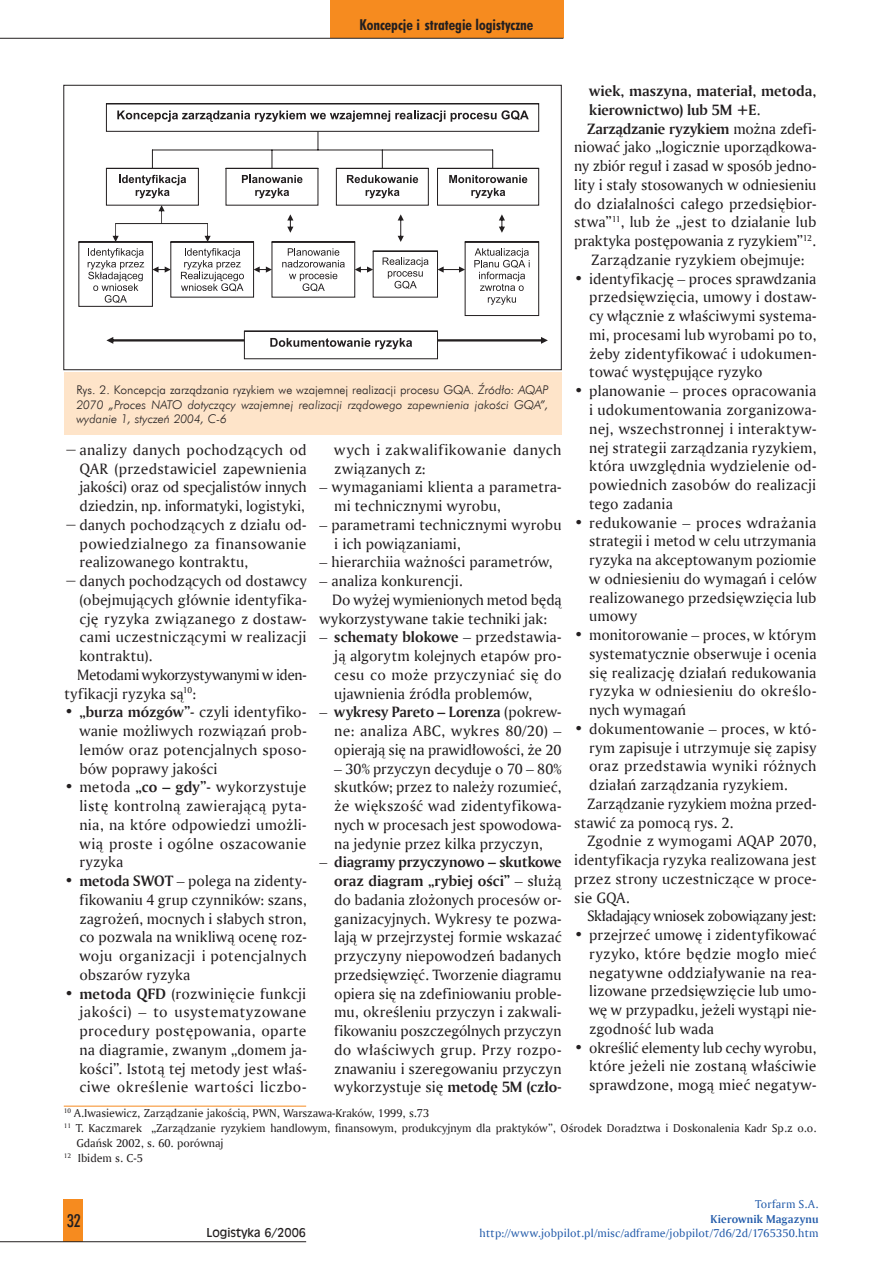
<style>
.page{position:relative;width:893px;height:1263px;background:#fff}
.page>*{position:absolute;margin:0;border:0;box-sizing:border-box;transform-origin:0 0}
.t1{font:18px "Futura Md Cn EU";color:#231f20}
.t2{font:15.75px/18.8px "Amerigo EU";letter-spacing:.01em;color:#231f20;text-align:justify}
.t3{font:15.75px/18.8px "Amerigo EU";letter-spacing:.03em;color:#231f20}
.t4{font:15.75px "Amerigo EU";letter-spacing:-.01em;color:#231f20}
.t5{font:700 15.75px "Amerigo EU";letter-spacing:-.005em;color:#231f20}
.t6{font:15.75px "Amerigo EU";letter-spacing:-.03em;color:#231f20}
.t7{font:15.75px "Amerigo EU";letter-spacing:-.025em;color:#231f20}
.t8{font:15px "Futura Bd Cn EU";color:#231f20}
.t9{font:12px "Amerigo EU";color:#231f20}
.t10{font:italic 12px/14.4px "Futura Lt EU";color:#231f20;text-align:justify}
.t11{font:12px "Amerigo EU";letter-spacing:.01em;color:#255dab}
.t12{font:700 12px "Amerigo EU";letter-spacing:.01em;color:#255dab}
.t13{font:12px "Incised 901 EU";color:#231f20}
.s1{font-style:normal}
.s2{font-weight:700}
.s3{font-weight:400}
</style>
<div class="page">
<div style="left:330px;top:0;width:233px;height:38px;background:#f68b1f"></div>
<hr style="left:0;top:38px;width:563px;height:1px;background:#231f20">
<div style="left:64px;top:1199px;width:19px;height:43px;background:#f68b1f"></div>
<hr style="left:0;top:1241px;width:306px;height:1px;background:#231f20">
<hr style="left:64px;top:1106px;width:242px;height:1px;background:#f68b1f">
<svg style="left:106px;top:330px;width:442px;height:29px"></svg>
<svg style="left:78px;top:103px;width:461px;height:213px"></svg>
<div style="left:64px;top:85px;width:497px;height:285px;border:1px solid #231f20"></div>
<div style="left:64px;top:373px;width:497px;height:62px;background:#fee4c9"></div>
<p class="t8" style="left:360px;top:15px;width:175px">Koncepcje i strategie logistyczne</p>
<p class="t10" style="left:77px;top:383px;width:473px"><span class="s1">Rys. 2. Koncepcja zarządzania ryzykiem we wzajemnej realizacji procesu GQA.</span> Źródło: AQAP 2070 „Proces NATO dotyczący wzajemnej realizacji rządowego zapewnienia jakości GQA”, wydanie 1, styczeń 2004, C-6</p>
<p class="t2" style="left:65px;top:440px;width:244px">− analizy danych pochodzących od</p>
<p class="t2" style="left:79px;top:459px;width:229px">QAR (przedstawiciel zapewnienia</p>
<p class="t4" style="left:79px;top:478px;width:229px">jakości) oraz od specjalistów innych</p>
<p class="t2" style="left:79px;top:496px;width:227px">dziedzin, np. informatyki, logistyki,</p>
<p class="t2" style="left:65px;top:515px;width:244px">− danych pochodzących z działu od-</p>
<p class="t3" style="left:79px;top:534px;width:229px">powiedzialnego za finansowanie</p>
<p class="t2" style="left:79px;top:552px;width:170px">realizowanego kontraktu,</p>
<p class="t2" style="left:65px;top:571px;width:244px">− danych pochodzących od dostawcy</p>
<p class="t2" style="left:79px;top:590px;width:229px">(obejmujących głównie identyfika-</p>
<p class="t3" style="left:79px;top:609px;width:229px">cję ryzyka związanego z dostaw-</p>
<p class="t2" style="left:79px;top:627px;width:229px">cami uczestniczącymi w realizacji</p>
<p class="t2" style="left:79px;top:646px;width:74px">kontraktu).</p>
<p class="t7" style="left:77px;top:665px;width:231px">Metodami wykorzystywanymi w iden-</p>
<p class="t2" style="left:65px;top:684px;width:133px">tyfikacji ryzyka są<sup>10</sup>:</p>
<p class="t2" style="left:79px;top:702px;width:229px;text-indent:-15px">• <span class="s2">„burza mózgów”</span>- czyli identyfiko&shy;wanie możliwych rozwiązań prob&shy;lemów oraz potencjalnych sposo&shy;bów poprawy jakości</p>
<p class="t2" style="left:79px;top:777px;width:229px;text-indent:-15px">• metoda <span class="s2">„co – gdy”</span>- wykorzystuje listę kontrolną zawierającą pyta&shy;nia, na które odpowiedzi umożli&shy;wią proste i ogólne oszacowanie ryzyka</p>
<p class="t2" style="left:79px;top:871px;width:229px;text-indent:-15px">• <span class="s2">metoda SWOT</span> – polega na zidenty&shy;fikowaniu 4 grup czynników: szans, zagrożeń, mocnych i słabych stron, co pozwala na wnikliwą ocenę roz&shy;woju organizacji i potencjalnych obszarów ryzyka</p>
<p class="t2" style="left:79px;top:984px;width:229px;text-indent:-15px">• <span class="s2">metoda QFD</span> (rozwinięcie funkcji jakości) – to usystematyzowane procedury postępowania, oparte na diagramie, zwanym „domem ja&shy;kości”. Istotą tej metody jest właś&shy;ciwe określenie wartości liczbo-</p>
<p class="t3" style="left:334px;top:440px;width:229px">wych i zakwalifikowanie danych związanych z:</p>
<p class="t2" style="left:334px;top:477px;width:229px;text-indent:-15px">– wymaganiami klienta a parametra&shy;mi technicznymi wyrobu,</p>
<p class="t2" style="left:334px;top:515px;width:229px;text-indent:-15px">– parametrami technicznymi wyrobu i ich powiązaniami,</p>
<p class="t2" style="left:319px;top:552px;width:234px">– hierarchiia ważności parametrów,</p>
<p class="t2" style="left:319px;top:571px;width:145px">– analiza konkurencji.</p>
<p class="t4" style="left:332px;top:590px;width:231px">Do wyżej wymienionych metod będą</p>
<p class="t2" style="left:319px;top:609px;width:229px">wykorzystywane takie techniki jak:</p>
<p class="t2" style="left:334px;top:627px;width:229px;text-indent:-15px">– <span class="s2">schematy blokowe</span> – przedstawia&shy;ją algorytm kolejnych etapów pro&shy;cesu co może przyczyniać się do ujawnienia źródła problemów,</p>
<p class="t2" style="left:334px;top:702px;width:229px;text-indent:-15px">– <span class="s2">wykresy Pareto – Lorenza</span> (pokrew&shy;ne: analiza ABC, wykres 80/20) – opierają się na prawidłowości, że 20</p>
<p class="t2" style="left:334px;top:759px;width:229px">– 30% przyczyn decyduje o 70 – 80% skutków; przez to należy rozumieć, że większość wad zidentyfikowa&shy;nych w procesach jest spowodowa&shy;na jedynie przez kilka przyczyn,</p>
<p class="t2" style="left:334px;top:852px;width:229px;text-indent:-15px">– <span class="s2">diagramy przyczynowo – skutkowe oraz diagram „rybiej ości”</span> – służą do badania złożonych procesów or&shy;ganizacyjnych. Wykresy te pozwa&shy;lają w przejrzystej formie wskazać przyczyny niepowodzeń badanych przedsięwzięć. Tworzenie diagramu opiera się na zdefiniowaniu proble&shy;mu, określeniu przyczyn i zakwali&shy;fikowaniu poszczególnych przyczyn do właściwych grup. Przy rozpo&shy;znawaniu i szeregowaniu przyczyn wykorzystuje się <span class="s2">metodę 5M (czło-</span></p>
<p class="t5" style="left:589px;top:81px;width:229px">wiek, maszyna, materiał, metoda,</p>
<p class="t5" style="left:589px;top:100px;width:173px">kierownictwo) lub 5M +E<span class="s3">.</span></p>
<p class="t5" style="left:587px;top:119px;width:231px">Zarządzanie ryzykiem <span class="s3">można zdefi-</span></p>
<p class="t2" style="left:574px;top:138px;width:244px">niować jako „logicznie uporządkowa-</p>
<p class="t4" style="left:574px;top:156px;width:244px">ny zbiór reguł i zasad w sposób jedno-</p>
<p class="t2" style="left:574px;top:175px;width:244px">lity i stały stosowanych w odniesieniu</p>
<p class="t2" style="left:574px;top:194px;width:244px">do działalności całego przedsiębior-</p>
<p class="t2" style="left:574px;top:213px;width:244px">stwa”<sup>11</sup>, lub że „jest to działanie lub</p>
<p class="t2" style="left:574px;top:231px;width:243px">praktyka postępowania z ryzykiem”<sup>12</sup>.</p>
<p class="t2" style="left:591px;top:250px;width:215px">Zarządzanie ryzykiem obejmuje:</p>
<p class="t2" style="left:589px;top:269px;width:229px;text-indent:-15px">• identyfikację – proces sprawdzania przedsięwzięcia, umowy i dostaw&shy;cy włącznie z właściwymi systema&shy;mi, procesami lub wyrobami po to, żeby zidentyfikować i udokumen&shy;tować występujące ryzyko</p>
<p class="t2" style="left:589px;top:381px;width:229px;text-indent:-15px">• planowanie – proces opracowania i udokumentowania zorganizowa&shy;nej, wszechstronnej i interaktyw&shy;nej strategii zarządzania ryzykiem, która uwzględnia wydzielenie od&shy;powiednich zasobów do realizacji tego zadania</p>
<p class="t2" style="left:589px;top:513px;width:229px;text-indent:-15px">• redukowanie – proces wdrażania strategii i metod w celu utrzymania ryzyka na akceptowanym poziomie w odniesieniu do wymagań i celów realizowanego przedsięwzięcia lub umowy</p>
<p class="t2" style="left:589px;top:625px;width:229px;text-indent:-15px">• monitorowanie – proces, w którym systematycznie obserwuje i ocenia się realizację działań redukowania ryzyka w odniesieniu do określo&shy;nych wymagań</p>
<p class="t2" style="left:574px;top:719px;width:244px">• dokumentowanie – proces, w któ-</p>
<p class="t2" style="left:589px;top:738px;width:229px">rym zapisuje i utrzymuje się zapisy</p>
<p class="t2" style="left:589px;top:756px;width:229px">oraz przedstawia wyniki różnych</p>
<p class="t2" style="left:589px;top:775px;width:200px">działań zarządzania ryzykiem.</p>
<p class="t2" style="left:587px;top:794px;width:231px">Zarządzanie ryzykiem można przed-</p>
<p class="t2" style="left:574px;top:813px;width:161px">stawić za pomocą rys. 2.</p>
<p class="t2" style="left:587px;top:831px;width:231px">Zgodnie z wymogami AQAP 2070,</p>
<p class="t2" style="left:574px;top:850px;width:244px">identyfikacja ryzyka realizowana jest</p>
<p class="t2" style="left:574px;top:869px;width:244px">przez strony uczestniczące w proce-</p>
<p class="t2" style="left:574px;top:888px;width:57px">sie GQA.</p>
<p class="t6" style="left:587px;top:906px;width:231px">Składający wniosek zobowiązany jest:</p>
<p class="t2" style="left:589px;top:925px;width:229px;text-indent:-15px">• przejrzeć umowę i zidentyfikować ryzyko, które będzie mogło mieć negatywne oddziaływanie na rea&shy;lizowane przedsięwzięcie lub umo&shy;wę w przypadku, jeżeli wystąpi nie&shy;zgodność lub wada</p>
<p class="t2" style="left:589px;top:1038px;width:229px;text-indent:-15px">• określić elementy lub cechy wyrobu, które jeżeli nie zostaną właściwie sprawdzone, mogą mieć negatyw-</p>
<p class="t9" style="left:64px;top:1106px;width:367px"><sup>10</sup> A.Iwasiewicz, Zarządzanie jakością, PWN, Warszawa-Kraków, 1999, s.73</p>
<p class="t9" style="left:64px;top:1121px;width:754px"><sup>11</sup> T. Kaczmarek „Zarządzanie ryzykiem handlowym, finansowym, produkcyjnym dla praktyków”, Ośrodek Doradztwa i Doskonalenia Kadr Sp.z o.o.</p>
<p class="t9" style="left:77px;top:1136px;width:149px">Gdańsk 2002, s. 60. porównaj</p>
<p class="t9" style="left:64px;top:1151px;width:81px"><sup>12</sup> Ibidem s. C-5</p>
<p class="t1" style="left:67px;top:1209px;width:15px">32</p>
<p class="t13" style="left:207px;top:1226px;width:101px">Logistyka 6/2006</p>
<p class="t11" style="left:755px;top:1197px;width:65px">Torfarm S.A.</p>
<p class="t12" style="left:711px;top:1211px;width:109px">Kierownik Magazynu</p>
<p class="t11" style="left:479px;top:1226px;width:340px">http://www.jobpilot.pl/misc/adframe/jobpilot/7d6/2d/1765350.htm</p>
</div>
